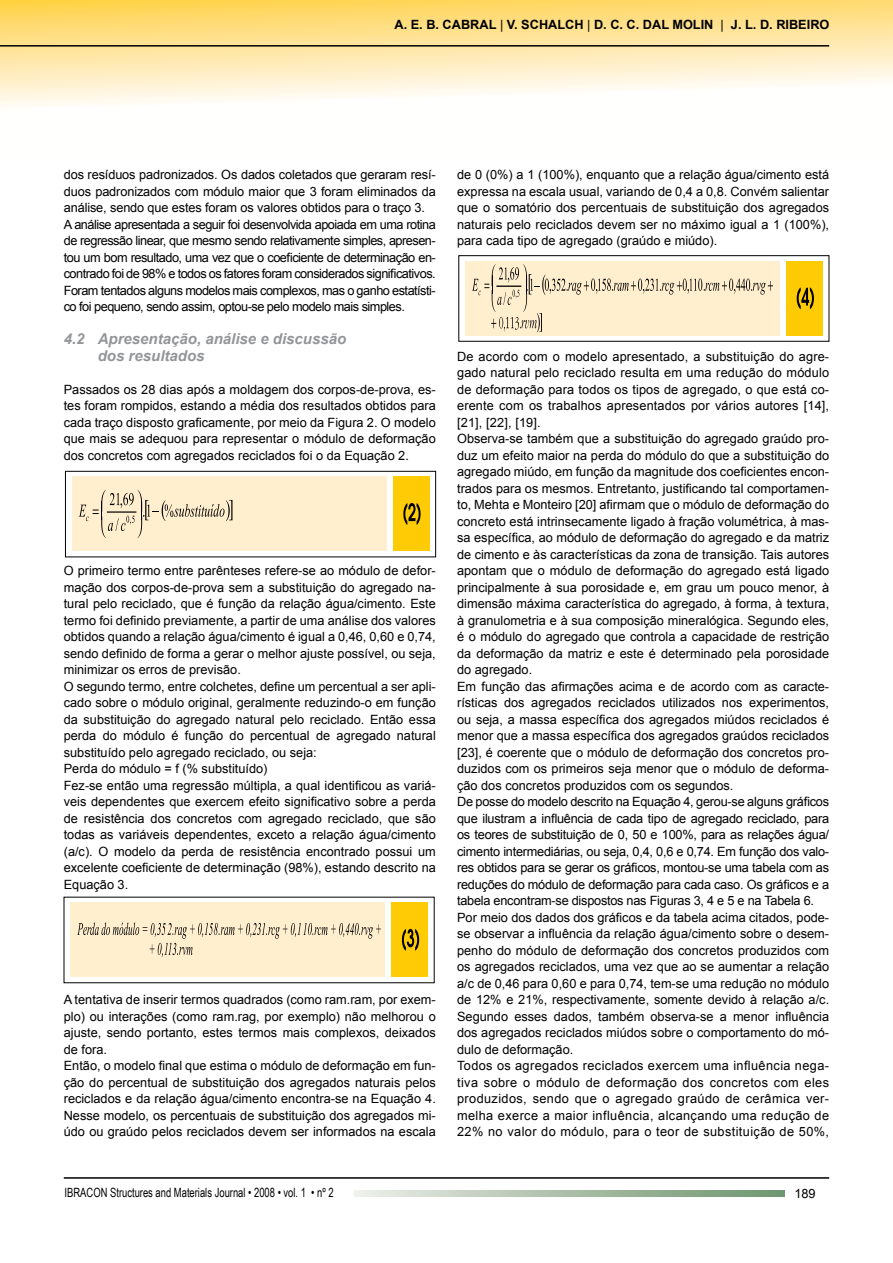
<style>
.page{position:relative;width:893px;height:1263px;background:#fff}
.page>*{position:absolute;margin:0;border:0;box-sizing:border-box;transform-origin:0 0}
.t1{font:italic 700 15px/16.5px "Arial";color:#939598}
.t2{font:12.75px/16.5px "Arial";color:#000}
.t3{font:12.75px/16.5px "Arial";letter-spacing:-.04em;color:#000}
.t4{font:12.75px "Arial Narrow";color:#000;scale:.9 1}
.t5{font:700 12.75px "Arial";color:#000}
.s1{font-weight:400}
</style>
<div class="page">
<svg style="left:0;top:0;width:893px;height:107px"></svg>
<hr style="left:64px;top:1177px;width:765px;height:2px;background:#000">
<hr style="left:0;top:45px;width:829px;height:2px;background:#000">
<svg style="left:354px;top:1190px;width:431px;height:6px"></svg>
<div style="left:65px;top:471px;width:371px;height:86px;border:1px solid #000"></div>
<div style="left:393px;top:477px;width:37px;height:74px;background:#ffcb05"></div>
<div style="left:72px;top:477px;width:315px;height:74px;background:#ffefcf"></div>
<svg style="left:403px;top:503px;width:18px;height:22px"></svg>
<svg style="left:79px;top:490px;width:153px;height:48px"></svg>
<div style="left:392px;top:902px;width:36px;height:75px;background:#ffcb05"></div>
<div style="left:71px;top:902px;width:314px;height:75px;background:#ffefcf"></div>
<svg style="left:402px;top:929px;width:17px;height:22px"></svg>
<svg style="left:77px;top:922px;width:304px;height:35px"></svg>
<div style="left:458px;top:255px;width:371px;height:87px;border:1px solid #000"></div>
<div style="left:787px;top:261px;width:36px;height:75px;background:#ffcb05"></div>
<div style="left:465px;top:261px;width:315px;height:75px;background:#ffefcf"></div>
<svg style="left:797px;top:287px;width:17px;height:22px"></svg>
<svg style="left:472px;top:264px;width:301px;height:68px"></svg>
<p class="t5" style="left:394px;top:16px;width:436px">A. E. B. CABRAL <span class="s1">|</span> V. SCHALCH <span class="s1">|</span> D. C. C. DAL MOLIN <span class="s1">|</span> J. L. D. RIBEIRO</p>
<p class="t3" style="left:64px;top:167px;width:374px">dos resíduos padronizados. Os dados coletados que geraram resí&shy;duos padronizados com módulo maior que 3 foram eliminados da análise, sendo que estes foram os valores obtidos para o traço 3.<br>A análise apresentada a seguir foi desenvolvida apoiada em uma rotina de regressão linear, que mesmo sendo relativamente simples, apresen&shy;tou um bom resultado, uma vez que o coeficiente de determinação en&shy;contrado foi de 98% e todos os fatores foram considerados significativos.<br>Foram tentados alguns modelos mais complexos, mas o ganho estatísti&shy;co foi pequeno, sendo assim, optou-se pelo modelo mais simples.</p>
<p class="t1" style="left:98px;top:331px;width:250px;text-indent:-34px">4.2 Apresentação, análise e discussão dos resultados</p>
<p class="t2" style="left:64px;top:381px;width:374px;text-align:justify">Passados os 28 dias após a moldagem dos corpos-de-prova, es&shy;tes foram rompidos, estando a média dos resultados obtidos para cada traço disposto graficamente, por meio da Figura 2. O modelo que mais se adequou para representar o módulo de deformação dos concretos com agregados reciclados foi o da Equação 2.</p>
<p class="t2" style="left:64px;top:563px;width:374px">O primeiro termo entre parênteses refere-se ao módulo de defor&shy;mação dos corpos-de-prova sem a substituição do agregado na&shy;tural pelo reciclado, que é função da relação água/cimento. Este termo foi definido previamente, a partir de uma análise dos valores obtidos quando a relação água/cimento é igual a 0,46, 0,60 e 0,74, sendo definido de forma a gerar o melhor ajuste possível, ou seja, minimizar os erros de previsão.<br>O segundo termo, entre colchetes, define um percentual a ser apli&shy;cado sobre o módulo original, geralmente reduzindo-o em função da substituição do agregado natural pelo reciclado. Então essa perda do módulo é função do percentual de agregado natural substituído pelo agregado reciclado, ou seja:<br>Perda do módulo = f (% substituído)<br>Fez-se então uma regressão múltipla, a qual identificou as variá&shy;veis dependentes que exercem efeito significativo sobre a perda de resistência dos concretos com agregado reciclado, que são todas as variáveis dependentes, exceto a relação água/cimento (a/c). O modelo da perda de resistência encontrado possui um excelente coeficiente de determinação (98%), estando descrito na Equação 3.</p>
<p class="t2" style="left:64px;top:992px;width:374px">A tentativa de inserir termos quadrados (como ram.ram, por exem&shy;plo) ou interações (como ram.rag, por exemplo) não melhorou o ajuste, sendo portanto, estes termos mais complexos, deixados de fora.<br>Então, o modelo final que estima o módulo de deformação em fun&shy;ção do percentual de substituição dos agregados naturais pelos reciclados e da relação água/cimento encontra-se na Equação 4.<br>Nesse modelo, os percentuais de substituição dos agregados mi&shy;údo ou graúdo pelos reciclados devem ser informados na escala</p>
<p class="t2" style="left:457px;top:167px;width:374px;text-align:justify">de 0 (0%) a 1 (100%), enquanto que a relação água/cimento está expressa na escala usual, variando de 0,4 a 0,8. Convém salientar que o somatório dos percentuais de substituição dos agregados naturais pelo reciclados devem ser no máximo igual a 1 (100%), para cada tipo de agregado (graúdo e miúdo).</p>
<p class="t2" style="left:457px;top:348px;width:374px">De acordo com o modelo apresentado, a substituição do agre&shy;gado natural pelo reciclado resulta em uma redução do módulo de deformação para todos os tipos de agregado, o que está co&shy;erente com os trabalhos apresentados por vários autores [14], [21], [22], [19].<br>Observa-se também que a substituição do agregado graúdo pro&shy;duz um efeito maior na perda do módulo do que a substituição do agregado miúdo, em função da magnitude dos coeficientes encon&shy;trados para os mesmos. Entretanto, justificando tal comportamen&shy;to, Mehta e Monteiro [20] afirmam que o módulo de deformação do concreto está intrinsecamente ligado à fração volumétrica, à mas&shy;sa específica, ao módulo de deformação do agregado e da matriz de cimento e às características da zona de transição. Tais autores apontam que o módulo de deformação do agregado está ligado principalmente à sua porosidade e, em grau um pouco menor, à dimensão máxima característica do agregado, à forma, à textura, à granulometria e à sua composição mineralógica. Segundo eles, é o módulo do agregado que controla a capacidade de restrição da deformação da matriz e este é determinado pela porosidade do agregado.<br>Em função das afirmações acima e de acordo com as caracte&shy;rísticas dos agregados reciclados utilizados nos experimentos, ou seja, a massa específica dos agregados miúdos reciclados é menor que a massa específica dos agregados graúdos reciclados [23], é coerente que o módulo de deformação dos concretos pro&shy;duzidos com os primeiros seja menor que o módulo de deforma&shy;ção dos concretos produzidos com os segundos.<br>De posse do modelo descrito na Equação 4, gerou-se alguns gráficos que ilustram a influência de cada tipo de agregado reciclado, para os teores de substituição de 0, 50 e 100%, para as relações água/ cimento intermediárias, ou seja, 0,4, 0,6 e 0,74. Em função dos valo&shy;res obtidos para se gerar os gráficos, montou-se uma tabela com as reduções do módulo de deformação para cada caso. Os gráficos e a tabela encontram-se dispostos nas Figuras 3, 4 e 5 e na Tabela 6.<br>Por meio dos dados dos gráficos e da tabela acima citados, pode&shy;se observar a influência da relação água/cimento sobre o desem&shy;penho do módulo de deformação dos concretos produzidos com os agregados reciclados, uma vez que ao se aumentar a relação a/c de 0,46 para 0,60 e para 0,74, tem-se uma redução no módulo de 12% e 21%, respectivamente, somente devido à relação a/c.<br>Segundo esses dados, também observa-se a menor influência dos agregados reciclados miúdos sobre o comportamento do mó&shy;dulo de deformação.<br>Todos os agregados reciclados exercem uma influência nega&shy;tiva sobre o módulo de deformação dos concretos com eles produzidos, sendo que o agregado graúdo de cerâmica ver&shy;melha exerce a maior influência, alcançando uma redução de 22% no valor do módulo, para o teor de substituição de 50%,</p>
<p class="t4" style="left:65px;top:1183px;width:300px">IBRACON Structures and Materials Journal • 2008 • vol. 1 • nº 2</p>
<p class="t2" style="left:794px;top:1185px;width:23px">189</p>
</div>
